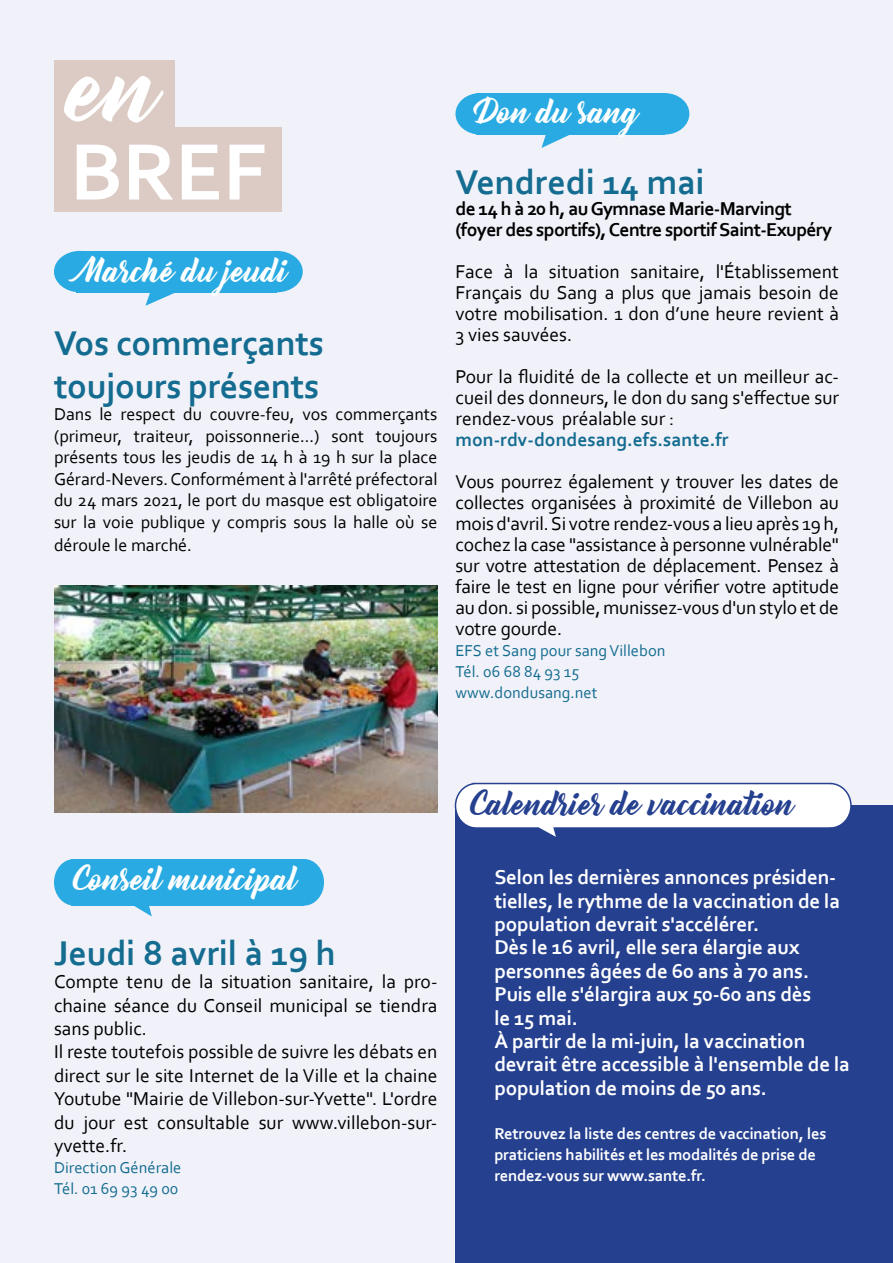
<style>
.page{position:relative;width:893px;height:1263px;background:#f1f2f9}
.page>*{position:absolute;margin:0;border:0;box-sizing:border-box;transform-origin:0 0}
.t1{font:90px "Bernadette";color:#fff}
.t2{font:700 84px "Corbel";color:#fff}
.t3{font:700 36px/43.2px "Corbel";letter-spacing:-.01em;color:#146c90}
.t4{font:30px "Bernadette";color:#fff}
.t5{font:30px "Bernadette";color:#25408f}
.t6{font:700 21px/23.4px "Corbel";letter-spacing:-.01em;color:#fff}
.t7{font:19.5px/21px "Corbel";color:#000;text-align:justify}
.t8{font:700 19.5px/21px "Corbel";letter-spacing:-.03em;color:#000}
.t9{font:700 19.5px "Corbel";color:#146c90}
.t10{font:18px/21.6px "Corbel";color:#000;text-align:justify}
.t11{font:700 16.5px/21px "Corbel";letter-spacing:-.01em;color:#fff}
.t12{font:16.5px/21px "Corbel";color:#146c90}
</style>
<div class="page">
<div style="left:455px;top:806px;width:438px;height:457px;background:#25408f"></div>
<div style="left:54px;top:61px;width:121px;height:70px;background:#dccbc5"></div>
<div style="left:54px;top:128px;width:228px;height:84px;background:#dccbc5"></div>
<div style="left:77px;top:251px;width:200px;height:41px;background:#29aae2"></div>
<div style="left:54px;top:251px;width:52px;height:41px;background:#29aae2;border-radius:50%"></div>
<div style="left:251px;top:251px;width:52px;height:41px;background:#29aae2;border-radius:50%"></div>
<svg style="left:145px;top:292px;width:33px;height:14px"></svg>
<div style="left:71px;top:859px;width:233px;height:47px;background:#29aae2"></div>
<div style="left:54px;top:859px;width:40px;height:47px;background:#29aae2;border-radius:50%"></div>
<div style="left:284px;top:859px;width:40px;height:47px;background:#29aae2;border-radius:50%"></div>
<svg style="left:134px;top:906px;width:18px;height:10px"></svg>
<div style="left:477px;top:93px;width:188px;height:42px;background:#29aae2"></div>
<div style="left:455px;top:93px;width:49px;height:42px;background:#29aae2;border-radius:50%"></div>
<div style="left:641px;top:93px;width:48px;height:42px;background:#29aae2;border-radius:50%"></div>
<svg style="left:541px;top:135px;width:28px;height:13px"></svg>
<svg style="left:454px;top:782px;width:398px;height:55px"></svg>
<img style="left:54px;top:585px;width:383px;height:227px">
<h1 class="t1" style="left:70px;top:16px;width:92px">en</h1>
<h2 class="t2" style="left:70px;top:120px;width:198px">BREF</h2>
<h3 class="t4" style="left:77px;top:247px;width:212px">Marché du jeudi</h3>
<h3 class="t3" style="left:54px;top:321px;width:271px">Vos commerçants toujours présents</h3>
<p class="t10" style="left:54px;top:403px;width:385px">Dans le respect du couvre-feu, vos commerçants (primeur, traiteur, poissonnerie...) sont toujours présents tous les jeudis de 14 h à 19 h sur la place Gérard-Nevers. Conformément à l'arrêté préfectoral du 24 mars 2021, le port du masque est obligatoire sur la voie publique y compris sous la halle où se</p>
<p class="t10" style="left:54px;top:534px;width:139px">déroule le marché.</p>
<h3 class="t4" style="left:478px;top:88px;width:163px">Don du sang</h3>
<h3 class="t3" style="left:455px;top:160px;width:251px">Vendredi 14 mai</h3>
<p class="t8" style="left:455px;top:198px;width:378px">de 14 h à 20 h, au Gymnase Marie-Marvingt (foyer des sportifs), Centre sportif Saint-Exupéry</p>
<p class="t7" style="left:455px;top:261px;width:385px">Face à la situation sanitaire, l'Établissement Français du Sang a plus que jamais besoin de votre mobilisation. 1 don d’une heure revient à 3 vies sauvées.</p>
<p class="t7" style="left:455px;top:366px;width:385px">Pour la fluidité de la collecte et un meilleur ac&shy;cueil des donneurs, le don du sang s'effectue sur rendez-vous préalable sur :</p>
<p class="t9" style="left:455px;top:428px;width:275px">mon-rdv-dondesang.efs.sante.fr</p>
<p class="t7" style="left:455px;top:471px;width:385px">Vous pourrez également y trouver les dates de collectes organisées à proximité de Villebon au mois d'avril. Si votre rendez-vous a lieu après 19 h, cochez la case "assistance à personne vulnérable" sur votre attestation de déplacement. Pensez à faire le test en ligne pour vérifier votre aptitude au don. si possible, munissez-vous d'un stylo et de votre gourde.</p>
<p class="t12" style="left:455px;top:640px;width:211px">EFS et Sang pour sang Villebon<br>Tél. 06 68 84 93 15 www.dondusang.net</p>
<h3 class="t4" style="left:73px;top:855px;width:226px">Conseil municipal</h3>
<h3 class="t3" style="left:54px;top:930px;width:283px">Jeudi 8 avril à 19 h</h3>
<p class="t7" style="left:54px;top:969px;width:385px;line-height:23.4px;text-align:left">Compte tenu de la situation sanitaire, la pro&shy;chaine séance du Conseil municipal se tiendra sans public.<br>Il reste toutefois possible de suivre les débats en direct sur le site Internet de la Ville et la chaine Youtube "Mairie de Villebon-sur-Yvette". L'ordre du jour est consultable sur www.villebon-sur&shy;yvette.fr.</p>
<p class="t12" style="left:54px;top:1157px;width:129px">Direction Générale<br>Tél. 01 69 93 49 00</p>
<h3 class="t5" style="left:470px;top:779px;width:326px">Calendrier de vaccination</h3>
<p class="t6" style="left:494px;top:865px;width:357px">Selon les dernières annonces présiden&shy;tielles, le rythme de la vaccination de la population devrait s'accélérer.<br>Dès le 16 avril, elle sera élargie aux personnes âgées de 60 ans à 70 ans.<br>Puis elle s'élargira aux 50-60 ans dès<br>le 15 mai.<br>À partir de la mi-juin, la vaccination devrait être accessible à l'ensemble de la population de moins de 50 ans.</p>
<p class="t11" style="left:494px;top:1123px;width:334px">Retrouvez la liste des centres de vaccination, les praticiens habilités et les modalités de prise de rendez-vous sur www.sante.fr.</p>
</div>
